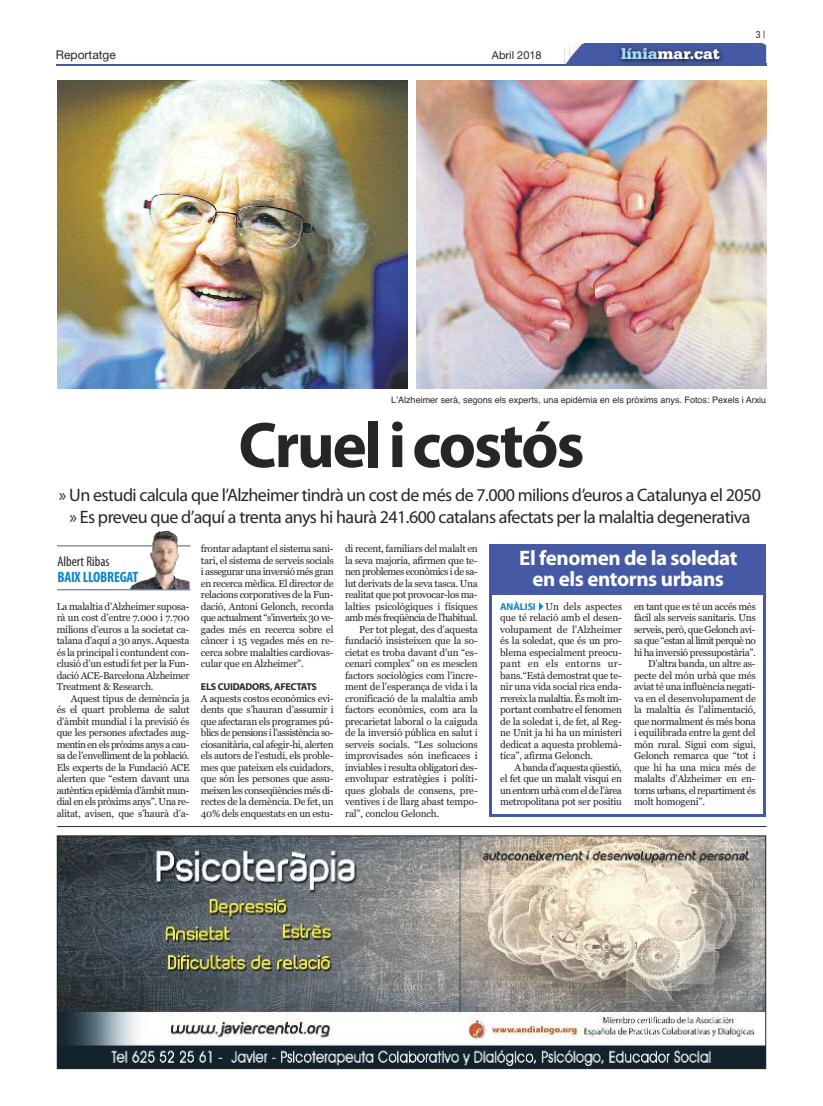
<style>
.page{position:relative;width:823px;height:1106px;background:#fff}
.page>*{position:absolute;margin:0;border:0;box-sizing:border-box;transform-origin:0 0}
.t1{font:700 65px "Myriad Pro";letter-spacing:-.035em;color:#272627}
.t2{font:700 21px/21px "Myriad Pro";letter-spacing:-.02em;color:#fff;text-align:center}
.t3{font:18px/22px "Myriad Pro";letter-spacing:-.03em;color:#272627;text-align:center}
.t4{font:900 16px "Serifa";color:#fff}
.t5{font:700 condensed 15px "Myriad Pro";letter-spacing:-.015em;color:#0d85c9}
.t6{font:condensed 14px "Myriad Pro";color:#272627}
.t7{font:12px "Helvetica Neue";color:#272627}
.t8{font:11px "Helvetica Neue";color:#272627}
.t9{font:10px/11.5px "Georgia";letter-spacing:-.02em;color:#272627;text-align:justify}
.t10{font:10px "Georgia";letter-spacing:-.05em;color:#272627}
.t11{font:10px "Georgia";letter-spacing:-.04em;color:#272627}
.t12{font:10px "Georgia";letter-spacing:-.045em;color:#272627}
.t13{font:700 10px "Myriad Pro";letter-spacing:-.025em;color:#272627}
.t14{font:condensed 10px "Helvetica Neue";color:#272627}
.t15{font:9px "Helvetica";color:#272627}
.s1{color:#a7d8f7}
.s2{font-family:"Myriad Pro";font-weight:700;color:#0d85c9}
.s3{color:#0d85c9}
</style>
<div class="page">
<hr style="left:57px;top:64px;width:708px;height:1px;background:#4659a4">
<img style="left:569px;top:43px;width:198px;height:23px">
<svg style="left:564px;top:47px;width:5px;height:17px"></svg>
<img style="left:569px;top:44px;width:196px;height:21px">
<hr style="left:57px;top:826px;width:709px;height:1px;background:#23262b">
<img style="left:59px;top:837px;width:704px;height:230px">
<div style="left:57px;top:835px;width:708px;height:234px;border:1px solid #272627"></div>
<hr style="left:57px;top:545px;width:133px;height:1px;background:#4659a4">
<hr style="left:57px;top:589px;width:133px;height:1px;background:#4659a4">
<img style="left:57px;top:80px;width:350px;height:308px">
<img style="left:416px;top:81px;width:349px;height:308px">
<img style="left:129px;top:530px;width:50px;height:59px">
<hr style="left:489px;top:544px;width:2px;height:273px;background:#4659a4">
<hr style="left:490px;top:814px;width:274px;height:3px;background:#4659a4">
<div style="left:489px;top:544px;width:276px;height:51px;background:#4659a4"></div>
<hr style="left:763px;top:544px;width:2px;height:273px;background:#4659a4">
<p class="t7" style="left:56px;top:48px;width:61px">Reportatge</p>
<p class="t8" style="left:491px;top:48px;width:51px">Abril 2018</p>
<h3 class="t4" style="left:620px;top:48px;width:100px"><span class="s1">línia</span>mar.cat</h3>
<p class="t14" style="left:755px;top:31px;width:11px">3|</p>
<p class="t15" style="left:391px;top:394px;width:376px">L’Alzheimer serà, segons els experts, una epidèmia en els pròxims anys. Fotos: Pexels i Arxiu</p>
<h1 class="t1" style="left:238px;top:421px;width:347px">Cruelicostós</h1>
<h3 class="t3" style="left:59px;top:485px;width:703px">» Un estudi calcula que l’Alzheimer tindrà un cost de més de 7.000 milions d’euros a Catalunya el 2050 » Es preveu que d’aquí a trenta anys hi haurà 241.600 catalans afectats per la malaltia degenerativa</h3>
<h3 class="t6" style="left:57px;top:556px;width:54px">Albert Ribas</h3>
<h3 class="t5" style="left:57px;top:571px;width:82px">BAIX LLOBREGAT</h3>
<p class="t9" style="left:57px;top:600px;width:134px">La malaltia d’Alzheimer suposa&shy;rà un cost d’entre 7.000 i 7.700 milions d’euros a la societat ca&shy;talana d’aquí a 30 anys. Aquesta és la principal i contundent con&shy;clusió d’un estudi fet per la Fun&shy;dació ACE-Barcelona Alzheimer Treatment &amp; Research.</p>
<p class="t9" style="left:57px;top:692px;width:134px;text-indent:14px">Aquest tipus de demència ja és el quart problema de salut d’àmbit mundial i la previsió és que les persones afectades aug&shy;mentin en els pròxims anys a cau&shy;sa de l’envelliment de la població.<br>Els experts de la Fundació ACE alerten que “estem davant una autèntica epidèmia d’àmbit mun&shy;dial en els pròxims anys”. Una re&shy;alitat, avisen, que s’haurà d’a-</p>
<p class="t9" style="left:201px;top:543px;width:134px">frontar adaptant el sistema sani&shy;tari, el sistema de serveis socials i assegurar una inversió més gran en recerca mèdica. El director de relacions corporatives de la Fun&shy;dació, Antoni Gelonch, recorda que actualment “s’inverteix 30 ve&shy;gades més en recerca sobre el càncer i 15 vegades més en re&shy;cerca sobre malalties cardiovas&shy;cular que en Alzheimer”.</p>
<p class="t13" style="left:201px;top:683px;width:117px">ELS CUIDADORS, AFECTATS</p>
<p class="t9" style="left:201px;top:692px;width:134px">A aquests costos econòmics evi&shy;dents que s’hauran d’assumir i que afectaran els programes pú&shy;blics de pensions i l’assistència so&shy;ciosanitària, cal afegir-hi, alerten els autors de l’estudi, els proble&shy;mes que pateixen els cuidadors, que són les persones que assu&shy;meixen les conseqüències més di&shy;rectes de la demència. De fet, un 40% dels enquestats en un estu-</p>
<p class="t9" style="left:345px;top:543px;width:134px">di recent, familiars del malalt en</p>
<p class="t9" style="left:345px;top:554px;width:134px">la seva majoria, afirmen que te-</p>
<p class="t10" style="left:345px;top:566px;width:134px">nen problemes econòmics i de sa-</p>
<p class="t9" style="left:345px;top:577px;width:134px">lut derivats de la seva tasca. Una</p>
<p class="t9" style="left:345px;top:589px;width:134px">realitat que pot provocar-los ma-</p>
<p class="t9" style="left:345px;top:600px;width:134px">lalties psicològiques i físiques</p>
<p class="t10" style="left:345px;top:612px;width:134px">amb més freqüència de l’habitual.</p>
<p class="t9" style="left:359px;top:623px;width:120px">Per tot plegat, des d’aquesta</p>
<p class="t9" style="left:345px;top:635px;width:134px">fundació insisteixen que la so-</p>
<p class="t9" style="left:345px;top:646px;width:134px">cietat es troba davant d’un “es-</p>
<p class="t9" style="left:345px;top:658px;width:134px">cenari complex” on es mesclen</p>
<p class="t9" style="left:345px;top:669px;width:134px">factors sociològics com l’incre-</p>
<p class="t9" style="left:345px;top:681px;width:134px">ment de l’esperança de vida i la</p>
<p class="t9" style="left:345px;top:692px;width:134px">cronificació de la malaltia amb</p>
<p class="t9" style="left:345px;top:704px;width:134px">factors econòmics, com ara la</p>
<p class="t9" style="left:345px;top:715px;width:134px">precarietat laboral o la caiguda</p>
<p class="t9" style="left:345px;top:727px;width:134px">de la inversió pública en salut i</p>
<p class="t9" style="left:345px;top:738px;width:134px">serveis socials. “Les solucions</p>
<p class="t9" style="left:345px;top:750px;width:134px">improvisades són ineficaces i</p>
<p class="t9" style="left:345px;top:761px;width:134px">inviables i resulta obligatori des-</p>
<p class="t9" style="left:345px;top:773px;width:134px">envolupar estratègies i políti-</p>
<p class="t9" style="left:345px;top:784px;width:134px">ques globals de consens, pre-</p>
<p class="t9" style="left:345px;top:796px;width:134px">ventives i de llarg abast tempo-</p>
<p class="t9" style="left:345px;top:807px;width:96px">ral”, conclou Gelonch.</p>
<h2 class="t2" style="left:519px;top:549px;width:220px">El fenomen de la soledat en els entorns urbans</h2>
<p class="t9" style="left:500px;top:600px;width:123px"><span class="s2">ANÀLISI</span><span class="s3">✔</span>Un dels aspectes que té relació amb el desen&shy;volupament de l’Alzheimer és la soledat, que és un pro&shy;blema especialment preocu&shy;pant en els entorns ur&shy;bans.“Està demostrat que te&shy;nir una vida social rica enda&shy;rrereix la malaltia. És molt im&shy;portant combatre el fenomen de la soledat i, de fet, al Reg&shy;ne Unit ja hi ha un ministeri dedicat a aquesta problemà&shy;tica”, afirma Gelonch.</p>
<p class="t9" style="left:500px;top:761px;width:123px;text-indent:14px">A banda d’aquesta qüestió, el fet que un malalt visqui en un entorn urbà com el de l’àrea metropolitana pot ser positiu</p>
<p class="t9" style="left:633px;top:600px;width:123px">en tant que es té un accés més</p>
<p class="t9" style="left:633px;top:612px;width:123px">fàcil als serveis sanitaris. Uns</p>
<p class="t11" style="left:633px;top:623px;width:123px">serveis, però, que Gelonch avi-</p>
<p class="t10" style="left:633px;top:635px;width:123px">sa que “estan al límit perquè no</p>
<p class="t11" style="left:633px;top:646px;width:123px">hi ha inversió pressupostària”.</p>
<p class="t9" style="left:647px;top:658px;width:109px">D’altra banda, un altre as-</p>
<p class="t9" style="left:633px;top:669px;width:123px">pecte del món urbà que més</p>
<p class="t9" style="left:633px;top:681px;width:123px">aviat té una influència negati-</p>
<p class="t9" style="left:633px;top:692px;width:123px">va en el desenvolupament de</p>
<p class="t9" style="left:633px;top:704px;width:123px">la malaltia és l’alimentació,</p>
<p class="t9" style="left:633px;top:715px;width:123px">que normalment és més bona</p>
<p class="t9" style="left:633px;top:727px;width:123px">i equilibrada entre la gent del</p>
<p class="t9" style="left:633px;top:738px;width:123px">món rural. Sigui com sigui,</p>
<p class="t9" style="left:633px;top:750px;width:123px">Gelonch remarca que “tot i</p>
<p class="t9" style="left:633px;top:761px;width:123px">que hi ha una mica més de</p>
<p class="t9" style="left:633px;top:773px;width:123px">malalts d’Alzheimer en en-</p>
<p class="t12" style="left:633px;top:784px;width:123px">torns urbans, el repartiment és</p>
<p class="t9" style="left:633px;top:796px;width:73px">molt homogeni”.</p>
</div>
